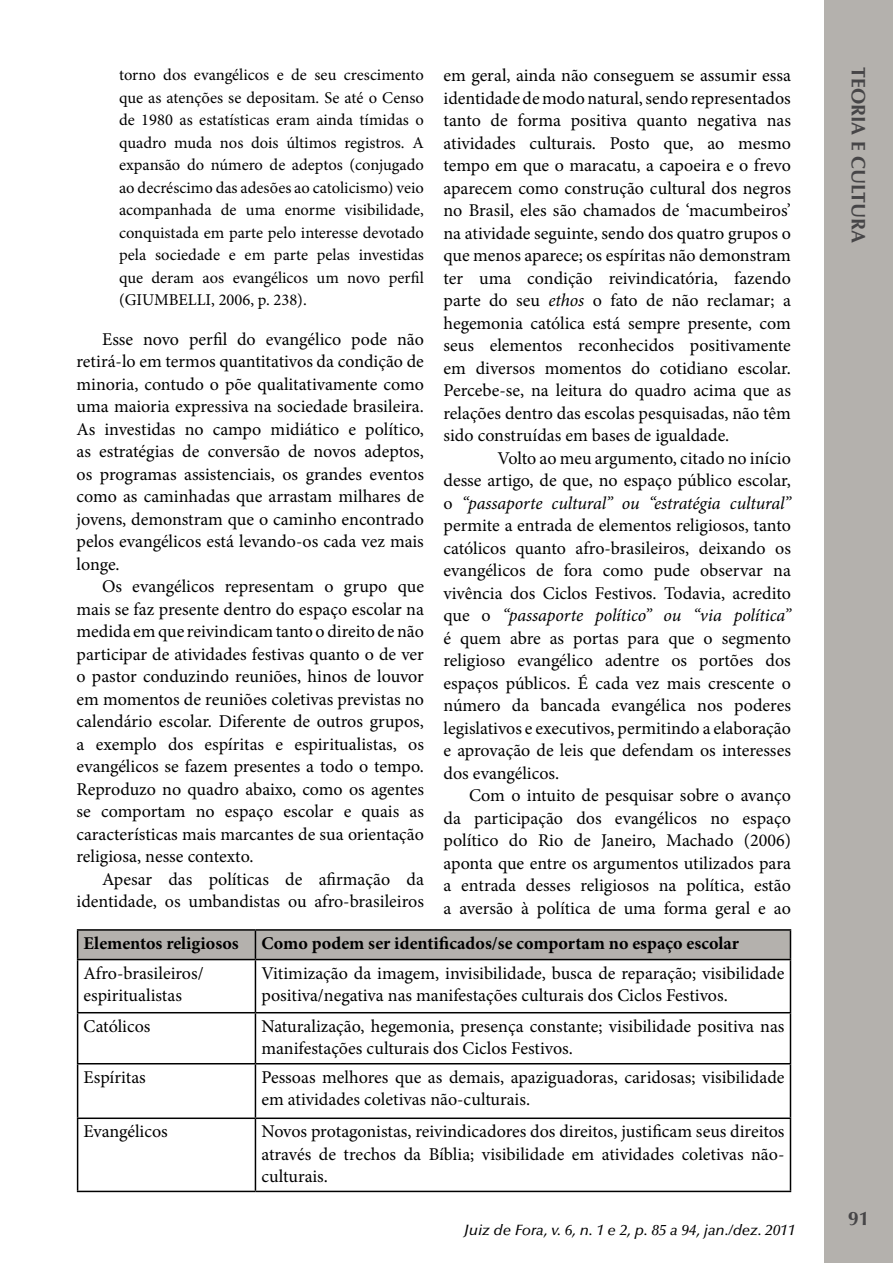
<style>
.page{position:relative;width:893px;height:1263px;background:#fff}
.page>*{position:absolute;margin:0;border:0;box-sizing:border-box;transform-origin:0 0}
.t1{font:700 19.5px "Optima LT Std";color:#464547}
.t2{font:18px/22.5px "Minion Pro";color:#000;text-align:justify}
.t3{font:700 18px "Minion Pro";color:#000}
.t4{font:16.5px/22.5px "Minion Pro";color:#000;text-align:justify}
.t5{font:italic 500 15px "Optima LT Std";color:#000}
.s1{font-style:italic}
</style>
<div class="page">
<div style="left:825px;top:0;width:68px;height:1263px;background:#b4b1ad"></div>
<hr style="left:77px;top:929px;width:178px;height:2px;background:#000">
<hr style="left:255px;top:929px;width:536px;height:2px;background:#000">
<svg style="left:77px;top:930px;width:714px;height:29px;background:#adaaa6"></svg>
<hr style="left:77px;top:959px;width:178px;height:1px;background:#000">
<hr style="left:77px;top:960px;width:1px;height:52px;background:#000">
<hr style="left:255px;top:959px;width:536px;height:1px;background:#000">
<hr style="left:255px;top:960px;width:1px;height:52px;background:#000">
<hr style="left:790px;top:960px;width:1px;height:52px;background:#000">
<hr style="left:77px;top:1012px;width:178px;height:1px;background:#000">
<hr style="left:77px;top:1013px;width:1px;height:50px;background:#000">
<hr style="left:255px;top:1012px;width:536px;height:1px;background:#000">
<hr style="left:255px;top:1013px;width:1px;height:50px;background:#000">
<hr style="left:790px;top:1013px;width:1px;height:50px;background:#000">
<hr style="left:77px;top:1063px;width:178px;height:1px;background:#000">
<hr style="left:77px;top:1064px;width:1px;height:53px;background:#000">
<hr style="left:255px;top:1063px;width:536px;height:1px;background:#000">
<hr style="left:255px;top:1064px;width:1px;height:53px;background:#000">
<hr style="left:790px;top:1064px;width:1px;height:53px;background:#000">
<hr style="left:77px;top:1117px;width:178px;height:2px;background:#000">
<hr style="left:77px;top:1119px;width:1px;height:72px;background:#000">
<hr style="left:255px;top:1117px;width:536px;height:2px;background:#000">
<hr style="left:255px;top:1119px;width:1px;height:72px;background:#000">
<hr style="left:790px;top:1119px;width:1px;height:72px;background:#000">
<hr style="left:77px;top:1191px;width:178px;height:1px;background:#000">
<hr style="left:255px;top:1191px;width:536px;height:1px;background:#000">
<p class="t4" style="left:119px;top:64px;width:306px">torno dos evangélicos e de seu crescimento que as atenções se depositam. Se até o Censo de 1980 as estatísticas eram ainda tímidas o quadro muda nos dois últimos registros. A expansão do número de adeptos (conjugado ao decréscimo das adesões ao catolicismo) veio acompanhada de uma enorme visibilidade, conquistada em parte pelo interesse devotado pela sociedade e em parte pelas investidas que deram aos evangélicos um novo perfil (GIUMBELLI, 2006, p. 238).</p>
<p class="t2" style="left:77px;top:328px;width:349px;text-indent:26px">Esse novo perfil do evangélico pode não retirá-lo em termos quantitativos da condição de minoria, contudo o põe qualitativamente como uma maioria expressiva na sociedade brasileira.<br>As investidas no campo midiático e político, as estratégias de conversão de novos adeptos, os programas assistenciais, os grandes eventos como as caminhadas que arrastam milhares de jovens, demonstram que o caminho encontrado pelos evangélicos está levando-os cada vez mais longe.</p>
<p class="t2" style="left:77px;top:575px;width:349px;text-indent:26px">Os evangélicos representam o grupo que mais se faz presente dentro do espaço escolar na medida em que reivindicam tanto o direito de não participar de atividades festivas quanto o de ver o pastor conduzindo reuniões, hinos de louvor em momentos de reuniões coletivas previstas no calendário escolar. Diferente de outros grupos, a exemplo dos espíritas e espiritualistas, os evangélicos se fazem presentes a todo o tempo.<br>Reproduzo no quadro abaixo, como os agentes se comportam no espaço escolar e quais as características mais marcantes de sua orientação religiosa, nesse contexto.</p>
<p class="t2" style="left:77px;top:868px;width:349px;text-align:right">Apesar das políticas de afirmação da identidade, os umbandistas ou afro-brasileiros</p>
<p class="t2" style="left:443px;top:64px;width:349px">em geral, ainda não conseguem se assumir essa identidade de modo natural, sendo representados tanto de forma positiva quanto negativa nas atividades culturais. Posto que, ao mesmo tempo em que o maracatu, a capoeira e o frevo aparecem como construção cultural dos negros no Brasil, eles são chamados de ‘macumbeiros’ na atividade seguinte, sendo dos quatro grupos o que menos aparece; os espíritas não demonstram ter uma condição reivindicatória, fazendo parte do seu <span class="s1">ethos</span> o fato de não reclamar; a hegemonia católica está sempre presente, com seus elementos reconhecidos positivamente em diversos momentos do cotidiano escolar.<br>Percebe-se, na leitura do quadro acima que as relações dentro das escolas pesquisadas, não têm sido construídas em bases de igualdade.</p>
<p class="t2" style="left:443px;top:447px;width:349px;text-indent:54px">Volto ao meu argumento, citado no início desse artigo, de que, no espaço público escolar, o <span class="s1">“passaporte cultural” ou “estratégia cultural” </span>permite a entrada de elementos religiosos, tanto católicos quanto afro-brasileiros, deixando os evangélicos de fora como pude observar na vivência dos Ciclos Festivos. Todavia, acredito que o <span class="s1">“passaporte político” ou “via política” </span>é quem abre as portas para que o segmento religioso evangélico adentre os portões dos espaços públicos. É cada vez mais crescente o número da bancada evangélica nos poderes legislativos e executivos, permitindo a elaboração e aprovação de leis que defendam os interesses dos evangélicos.</p>
<p class="t2" style="left:443px;top:784px;width:349px;text-indent:26px">Com o intuito de pesquisar sobre o avanço da participação dos evangélicos no espaço político do Rio de Janeiro, Machado (2006) aponta que entre os argumentos utilizados para a entrada desses religiosos na política, estão a aversão à política de uma forma geral e ao</p>
<p class="t3" style="left:84px;top:930px;width:157px">Elementos religiosos</p>
<p class="t3" style="left:261px;top:930px;width:479px">Como podem ser identificados/se comportam no espaço escolar</p>
<p class="t2" style="left:84px;top:962px;width:122px">Afro-brasileiros/ espiritualistas</p>
<p class="t2" style="left:261px;top:962px;width:524px">Vitimização da imagem, invisibilidade, busca de reparação; visibilidade positiva/negativa nas manifestações culturais dos Ciclos Festivos.</p>
<p class="t2" style="left:84px;top:1015px;width:68px">Católicos</p>
<p class="t2" style="left:261px;top:1015px;width:524px">Naturalização, hegemonia, presença constante; visibilidade positiva nas manifestações culturais dos Ciclos Festivos.</p>
<p class="t2" style="left:84px;top:1066px;width:64px">Espíritas</p>
<p class="t2" style="left:261px;top:1066px;width:524px">Pessoas melhores que as demais, apaziguadoras, caridosas; visibilidade em atividades coletivas não-culturais.</p>
<p class="t2" style="left:84px;top:1120px;width:86px">Evangélicos</p>
<p class="t2" style="left:261px;top:1120px;width:524px">Novos protagonistas, reivindicadores dos direitos, justificam seus direitos através de trechos da Bíblia; visibilidade em atividades coletivas não&shy;culturais.</p>
<p class="t5" style="left:464px;top:1221px;width:333px">Juiz de Fora, v. 6, n. 1 e 2, p. 85 a 94, jan./dez. 2011</p>
<p class="t1" style="left:870px;top:67px;width:178px;rotate:90deg">TEORIA E CULTURA</p>
<p class="t1" style="left:848px;top:1207px;width:23px">91</p>
</div>
